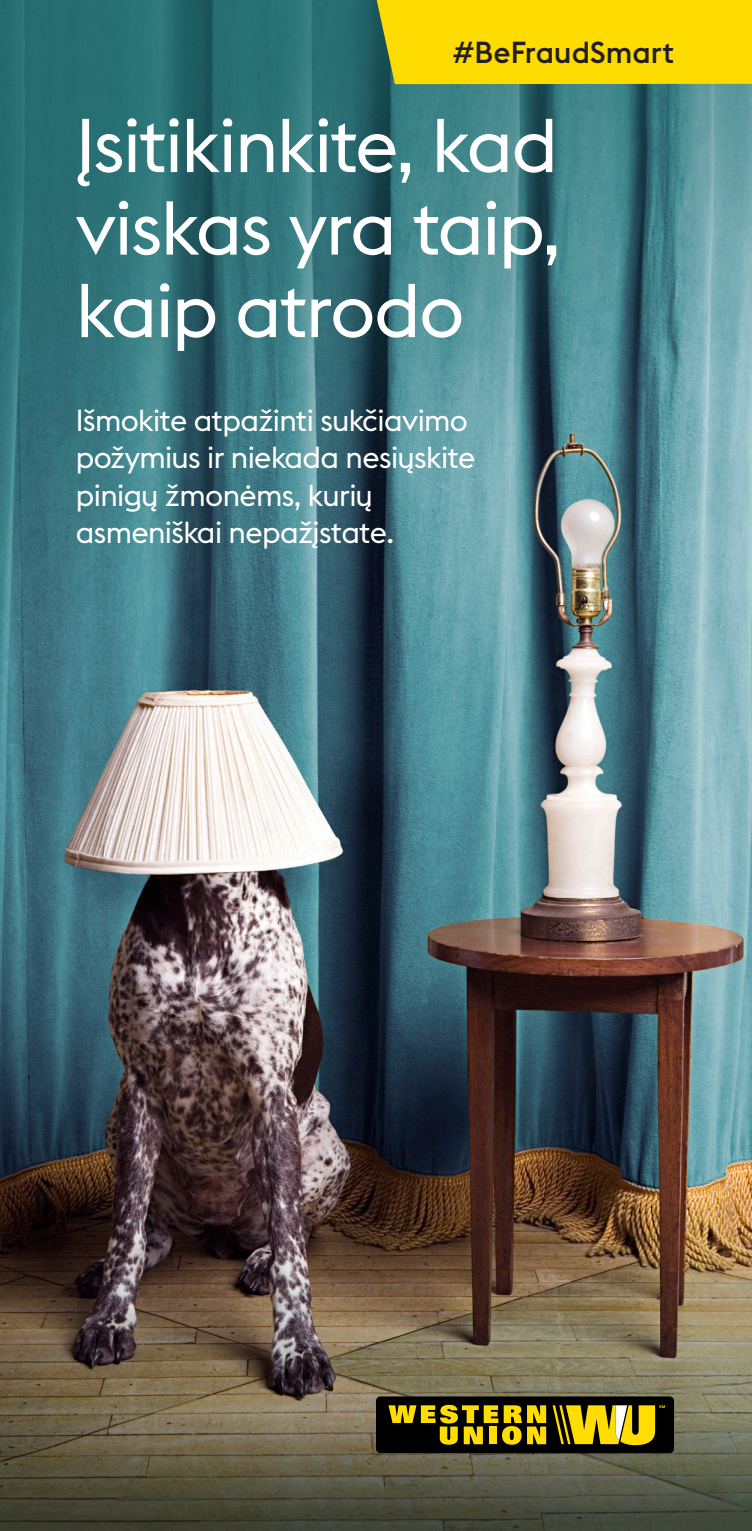
<style>
.page{position:relative;width:752px;height:1531px;background:#fff}
.page>*{position:absolute;margin:0;border:0;box-sizing:border-box;transform-origin:0 0}
.t1{font:75px/82.5px "Euclid WU";letter-spacing:-.025em;color:#fff;text-align:justify}
.t2{font:30px/37.5px "Euclid WU";letter-spacing:-.02em;color:#fff}
.t3{font:500 30px "Euclid WU";color:#231f20}
</style>
<div class="page">
<img style="left:0;top:673px;width:751px;height:150px">
<img style="left:0;top:823px;width:751px;height:708px">
<svg style="left:0;top:0;width:751px;height:673px;background:#437c84"></svg>
<div style="left:376px;top:1396px;width:297px;height:57px;background:#000;border-radius:4px"></div>
<svg style="left:388px;top:1405px;width:158px;height:39px"></svg>
<svg style="left:552px;top:1405px;width:112px;height:40px"></svg>
<div style="left:376px;top:0;width:375px;height:84px;background:#ffdc01"></div>
<p class="t3" style="left:452px;top:35px;width:223px">#BeFraudSmart</p>
<p class="t1" style="left:76px;top:105px;width:486px">Įsitikinkite, kad viskas yra taip, kaip atrodo</p>
<p class="t2" style="left:76px;top:402px;width:401px">Išmokite atpažinti sukčiavimo požymius ir niekada nesiųskite pinigų žmonėms, kurių asmeniškai nepažįstate.</p>
</div>
